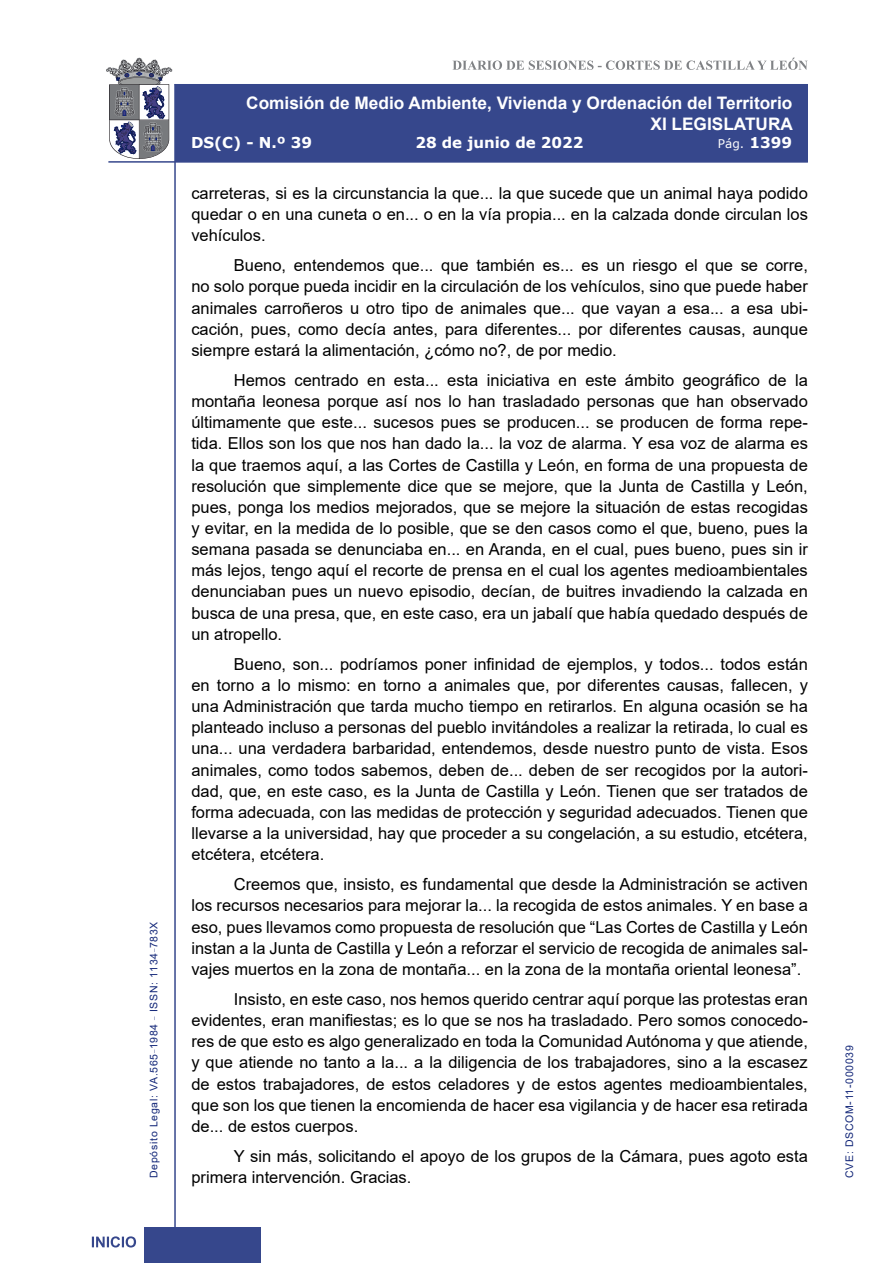
<style>
.page{position:relative;width:893px;height:1263px;background:#fff}
.page>*{position:absolute;margin:0;border:0;box-sizing:border-box;transform-origin:0 0}
.t1{font:700 17.25px/20.7px "Arial";color:#fff;text-align:right}
.t2{font:16.5px/21.1px "Arial";color:#000;text-align:justify}
.t3{font:700 15px "Verdana";color:#fff}
.t4{font:12px "Verdana";color:#fff}
.t5{font:10.5px "Arial";letter-spacing:.065em;color:#122678}
.s1{font-weight:700;font-size:15px}
</style>
<div class="page">
<svg style="left:452px;top:58px;width:356px;height:12px"></svg>
<hr style="left:174px;top:84px;width:2px;height:1179px;background:#36478c">
<div style="left:144px;top:1227px;width:117px;height:36px;background:#36478c"></div>
<div style="left:175px;top:84px;width:633px;height:78px;background:#36478c"></div>
<hr style="left:108px;top:161px;width:700px;height:2px;background:#36478c">
<svg style="left:92px;top:1236px;width:44px;height:11px"></svg>
<svg style="left:106px;top:58px;width:66px;height:101px"></svg>
<p class="t5" style="left:146px;top:1178px;width:258px;rotate:-90deg">Depósito Legal: VA.565<sup>_</sup>1984 <sup>_</sup> ISSN: 1134<sup>_</sup>783X</p>
<p class="t1" style="left:246px;top:93px;width:548px">Comisión de Medio Ambiente, Vivienda y Ordenación del Territorio<br>XI LEGISLATURA</p>
<p class="t3" style="left:191px;top:132px;width:123px">DS(C) - N.º 39</p>
<p class="t3" style="left:415px;top:132px;width:170px">28 de junio de 2022</p>
<p class="t4" style="left:718px;top:135px;width:76px">Pág. <span class="s1">1399</span></p>
<p class="t2" style="left:191px;top:183px;width:618px">carreteras, si es la circunstancia la que... la que sucede que un animal haya podido quedar o en una cuneta o en... o en la vía propia... en la calzada donde circulan los vehículos.</p>
<p class="t2" style="left:191px;top:255px;width:618px;text-indent:43px">Bueno, entendemos que... que también es... es un riesgo el que se corre, no solo porque pueda incidir en la circulación de los vehículos, sino que puede haber animales carroñeros u otro tipo de animales que... que vayan a esa... a esa ubi&shy;cación, pues, como decía antes, para diferentes... por diferentes causas, aunque siempre estará la alimentación, ¿cómo no?, de por medio.</p>
<p class="t2" style="left:191px;top:369px;width:618px;text-indent:43px">Hemos centrado en esta... esta iniciativa en este ámbito geográfico de la montaña leonesa porque así nos lo han trasladado personas que han observado últimamente que este... sucesos pues se producen... se producen de forma repe&shy;tida. Ellos son los que nos han dado la... la voz de alarma. Y esa voz de alarma es la que traemos aquí, a las Cortes de Castilla y León, en forma de una propuesta de resolución que simplemente dice que se mejore, que la Junta de Castilla y León, pues, ponga los medios mejorados, que se mejore la situación de estas recogidas y evitar, en la medida de lo posible, que se den casos como el que, bueno, pues la semana pasada se denunciaba en... en Aranda, en el cual, pues bueno, pues sin ir más lejos, tengo aquí el recorte de prensa en el cual los agentes medioambientales denunciaban pues un nuevo episodio, decían, de buitres invadiendo la calzada en busca de una presa, que, en este caso, era un jabalí que había quedado después de un atropello.</p>
<p class="t2" style="left:191px;top:653px;width:618px;text-indent:43px">Bueno, son... podríamos poner infinidad de ejemplos, y todos... todos están en torno a lo mismo: en torno a animales que, por diferentes causas, fallecen, y una Administración que tarda mucho tiempo en retirarlos. En alguna ocasión se ha planteado incluso a personas del pueblo invitándoles a realizar la retirada, lo cual es una... una verdadera barbaridad, entendemos, desde nuestro punto de vista. Esos animales, como todos sabemos, deben de... deben de ser recogidos por la autori&shy;dad, que, en este caso, es la Junta de Castilla y León. Tienen que ser tratados de forma adecuada, con las medidas de protección y seguridad adecuados. Tienen que llevarse a la universidad, hay que proceder a su congelación, a su estudio, etcétera, etcétera, etcétera.</p>
<p class="t2" style="left:191px;top:874px;width:618px;text-indent:43px">Creemos que, insisto, es fundamental que desde la Administración se activen los recursos necesarios para mejorar la... la recogida de estos animales. Y en base a eso, pues llevamos como propuesta de resolución que “Las Cortes de Castilla y León instan a la Junta de Castilla y León a reforzar el servicio de recogida de animales sal&shy;vajes muertos en la zona de montaña... en la zona de la montaña oriental leonesa”.</p>
<p class="t2" style="left:191px;top:988px;width:618px;text-indent:43px">Insisto, en este caso, nos hemos querido centrar aquí porque las protestas eran evidentes, eran manifiestas; es lo que se nos ha trasladado. Pero somos conocedo&shy;res de que esto es algo generalizado en toda la Comunidad Autónoma y que atiende, y que atiende no tanto a la... a la diligencia de los trabajadores, sino a la escasez de estos trabajadores, de estos celadores y de estos agentes medioambientales, que son los que tienen la encomienda de hacer esa vigilancia y de hacer esa retirada de... de estos cuerpos.</p>
<p class="t2" style="left:191px;top:1145px;width:618px;text-indent:43px">Y sin más, solicitando el apoyo de los grupos de la Cámara, pues agoto esta primera intervención. Gracias.</p>
<p class="t5" style="left:842px;top:1178px;width:134px;rotate:-90deg">CVE: DSCOM-11-000039</p>
</div>
